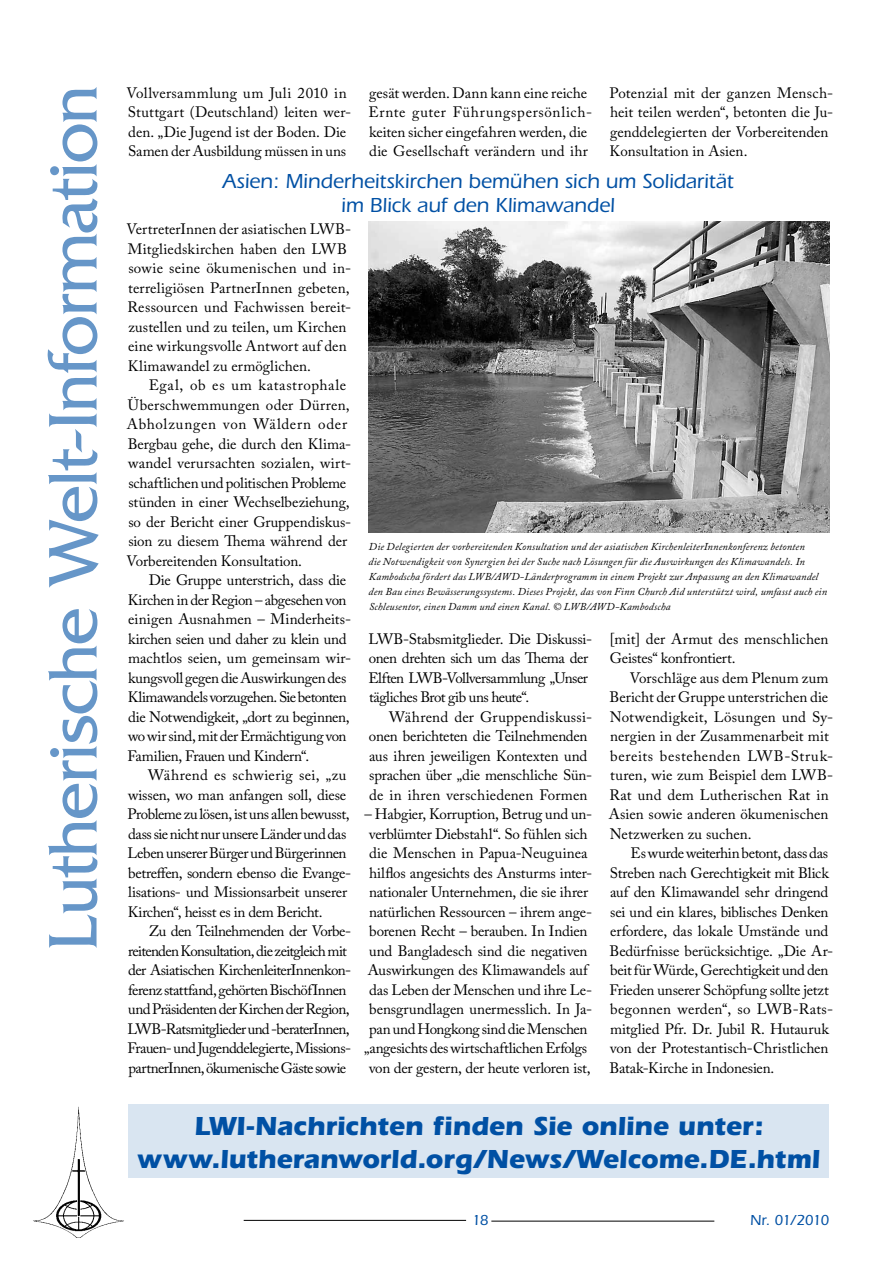
<style>
.page{position:relative;width:893px;height:1263px;background:#fff}
.page>*{position:absolute;margin:0;border:0;box-sizing:border-box;transform-origin:0 0}
.t1{font:72px "Friz Quadrata";letter-spacing:-.02em;color:#6696c8}
.t2{font:700 27px/33px "Itc Eras";letter-spacing:-.005em;color:#0050a4;text-align:center}
.t3{font:500 21px/24px "Itc Eras";letter-spacing:-.005em;color:#0050a4;text-align:center}
.t4{font:15px/19.5px "Adobe Caslon Pro";letter-spacing:-.01em;color:#000}
.t5{font:15px/19.5px "Adobe Caslon Pro";letter-spacing:.01em;color:#000}
.t6{font:15px/19.5px "Adobe Caslon Pro";letter-spacing:-.04em;color:#000}
.t7{font:15px/19.5px "Adobe Caslon Pro";letter-spacing:-.03em;color:#000}
.t8{font:500 15px "Itc Eras";letter-spacing:-.07em;color:#0050a4}
.t9{font:italic 10.5px/15px "Adobe Caslon Pro";letter-spacing:.015em;color:#000}
</style>
<div class="page">
<hr style="left:491px;top:1221px;width:223px;height:1px;background:#000">
<hr style="left:244px;top:1220px;width:222px;height:1px;background:#000">
<img style="left:33px;top:1106px;width:91px;height:132px">
<img style="left:369px;top:221px;width:460px;height:311px">
<div style="left:128px;top:1104px;width:701px;height:74px;background:#d9e5f1"></div>
<h1 class="t1" style="left:33px;top:951px;width:867px;rotate:-90deg">Lutherische Welt-Information</h1>
<p class="t4" style="left:127px;top:83px;width:226px">Vollversammlung um Juli 2010 in Stuttgart (Deutschland) leiten wer&shy;den. „Die Jugend ist der Boden. Die Samen der Ausbildung müssen in uns</p>
<p class="t5" style="left:368px;top:83px;width:225px">gesät werden. Dann kann eine reiche Ernte guter Führungspersönlich&shy;keiten sicher eingefahren werden, die die Gesellschaft verändern und ihr</p>
<p class="t4" style="left:610px;top:83px;width:225px">Potenzial mit der ganzen Mensch&shy;heit teilen werden“, betonten die Ju&shy;genddelegierten der Vorbereitenden Konsultation in Asien.</p>
<h3 class="t3" style="left:223px;top:169px;width:512px">Asien: Minderheitskirchen bemühen sich um Solidarität im Blick auf den Klimawandel</h3>
<p class="t5" style="left:127px;top:219px;width:226px">VertreterInnen der asiatischen LWB-Mitgliedskirchen haben den LWB sowie seine ökumenischen und in&shy;terreligiösen PartnerInnen gebeten, Ressourcen und Fachwissen bereit&shy;zustellen und zu teilen, um Kirchen eine wirkungsvolle Antwort auf den Klimawandel zu ermöglichen.</p>
<p class="t4" style="left:127px;top:375px;width:226px;text-indent:22px">Egal, ob es um katastrophale Überschwemmungen oder Dürren, Abholzungen von Wäldern oder Bergbau gehe, die durch den Klima&shy;wandel verursachten sozialen, wirt&shy;schaftlichen und politischen Probleme stünden in einer Wechselbeziehung, so der Bericht einer Gruppendiskus&shy;sion zu diesem Thema während der Vorbereitenden Konsultation.</p>
<p class="t4" style="left:128px;top:570px;width:225px;text-indent:21px">Die Gruppe unterstrich, dass die Kirchen in der Region – abgesehen von einigen Ausnahmen – Minderheits&shy;kirchen seien und daher zu klein und machtlos seien, um gemeinsam wir&shy;kungsvoll gegen die Auswirkungen des Klimawandels vorzugehen. Sie betonten die Notwendigkeit, „dort zu beginnen, wo wir sind, mit der Ermächtigung von Familien, Frauen und Kindern“.</p>
<p class="t4" style="left:128px;top:765px;width:225px;text-indent:21px">Während es schwierig sei, „zu wissen, wo man anfangen soll, diese Probleme zu lösen, ist uns allen bewusst, dass sie nicht nur unsere Länder und das Leben unserer Bürger und Bürgerinnen betreffen, sondern ebenso die Evange&shy;lisations- und Missionsarbeit unserer Kirchen“, heisst es in dem Bericht.</p>
<p class="t6" style="left:128px;top:921px;width:225px;text-indent:21px">Zu den Teilnehmenden der Vorbe&shy;reitenden Konsultation, die zeitgleich mit der Asiatischen KirchenleiterInnenkon&shy;ferenz stattfand, gehörten BischöfInnen und Präsidenten der Kirchen der Region, LWB-Ratsmitglieder und -beraterInnen, Frauen- und Jugenddelegierte, Missions&shy;partnerInnen, ökumenische Gäste sowie</p>
<p class="t9" style="left:369px;top:539px;width:460px">Die Delegierten der vorbereitenden Konsultation und der asiatischen KirchenleiterInnenkonferenz betonten<br>die Notwendigkeit von Synergien bei der Suche nach Lösungen für die Auswirkungen des Klimawandels. In Kambodscha fördert das LWB/AWD-Länderprogramm in einem Projekt zur Anpassung an den Klimawandel den Bau eines Bewässerungssystems. Dieses Projekt, das von Finn Church Aid unterstützt wird, umfasst auch ein Schleusentor, einen Damm und einen Kanal. © LWB/AWD-Kambodscha</p>
<p class="t7" style="left:368px;top:629px;width:225px">LWB-Stabsmitglieder. Die Diskussi&shy;onen drehten sich um das Thema der Elften LWB-Vollversammlung „Unser tägliches Brot gib uns heute“.</p>
<p class="t4" style="left:369px;top:707px;width:225px;text-indent:20px">Während der Gruppendiskussi&shy;onen berichteten die Teilnehmenden aus ihren jeweiligen Kontexten und sprachen über „die menschliche Sün&shy;de in ihren verschiedenen Formen</p>
<p class="t4" style="left:364px;top:804px;width:229px;text-align:center">– Habgier, Korruption, Betrug und un&shy;verblümter Diebstahl“. So fühlen sich die Menschen in Papua-Neuguinea hilflos angesichts des Ansturms inter&shy;nationaler Unternehmen, die sie ihrer natürlichen Ressourcen – ihrem ange&shy;borenen Recht – berauben. In Indien und Bangladesch sind die negativen Auswirkungen des Klimawandels auf das Leben der Menschen und ihre Le&shy;bensgrundlagen unermesslich. In Ja&shy;pan und Hongkong sind die Menschen „angesichts des wirtschaftlichen Erfolgs von der gestern, der heute verloren ist,</p>
<p class="t4" style="left:610px;top:629px;width:220px">[mit] der Armut des menschlichen<br>Geistes“ konfrontiert.</p>
<p class="t5" style="left:609px;top:668px;width:226px;text-indent:21px">Vorschläge aus dem Plenum zum<br>Bericht der Gruppe unterstrichen die<br>Notwendigkeit, Lösungen und Sy&shy;nergien in der Zusammenarbeit mit bereits bestehenden LWB-Struk&shy;turen, wie zum Beispiel dem LWB-<br>Rat und dem Lutherischen Rat in<br>Asien sowie anderen ökumenischen<br>Netzwerken zu suchen.</p>
<p class="t4" style="left:610px;top:843px;width:225px;text-indent:21px">Es wurde weiterhin betont, dass das Streben nach Gerechtigkeit mit Blick auf den Klimawandel sehr dringend sei und ein klares, biblisches Denken erfordere, das lokale Umstände und Bedürfnisse berücksichtige. „Die Ar&shy;beit für Würde, Gerechtigkeit und den Frieden unserer Schöpfung sollte jetzt begonnen werden“, so LWB-Rats&shy;mitglied Pfr. Dr. Jubil R. Hutauruk von der Protestantisch-Christlichen Batak-Kirche in Indonesien.</p>
<h2 class="t2" style="left:137px;top:1109px;width:684px">LWI-Nachrichten finden Sie online unter: www.lutheranworld.org/News/Welcome.DE.html</h2>
<p class="t8" style="left:472px;top:1212px;width:18px">18</p>
<p class="t8" style="left:750px;top:1212px;width:80px">Nr. 01/2010</p>
</div>
